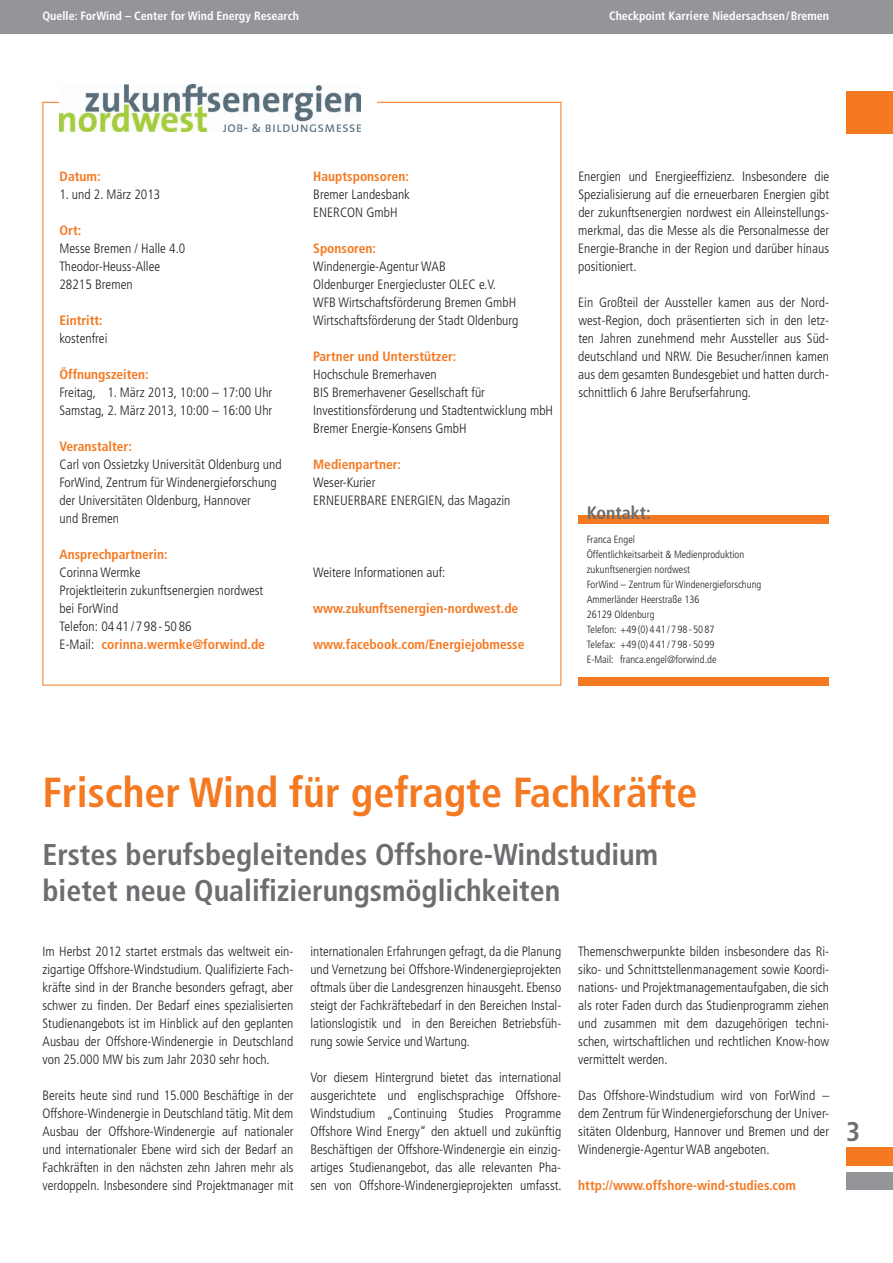
<style>
.page{position:relative;width:893px;height:1263px;background:#fff}
.page>*{position:absolute;margin:0;border:0;box-sizing:border-box;transform-origin:0 0}
.t1{font:700 condensed 42px "Frutiger";color:#f47921}
.t2{font:700 condensed 30px/36px "Frutiger";color:#6c6d70}
.t3{font:700 condensed 27px "Frutiger";color:#6c6d70}
.t4{font:700 condensed 18px "Frutiger";color:#6c6d70}
.t5{font:300 condensed 13.5px/18px "Frutiger";color:#231f20;text-align:justify}
.t6{font:700 condensed 13.5px "Frutiger";color:#f47921}
.t7{font:700 condensed 12px "Frutiger";color:#fff}
.t8{font:300 condensed 10.5px/15px "Frutiger";color:#231f20}
.s1{font-weight:700;color:#f47921}
</style>
<div class="page">
<div style="left:0;top:0;width:893px;height:33px;background:#939598"></div>
<div style="left:846px;top:1147px;width:47px;height:18px;background:#f47921"></div>
<div style="left:846px;top:1172px;width:47px;height:17px;background:#939598"></div>
<div style="left:846px;top:91px;width:47px;height:43px;background:#f47921"></div>
<img style="left:60px;top:84px;width:300px;height:48px">
<div style="left:578px;top:515px;width:251px;height:9px;background:#f47921"></div>
<div style="left:578px;top:677px;width:251px;height:8px;background:#f47921"></div>
<p class="t7" style="left:43px;top:8px;width:258px">Quelle: ForWind – Center for Wind Energy Research</p>
<p class="t7" style="left:609px;top:8px;width:222px">Checkpoint Karriere Niedersachsen/Bremen</p>
<p class="t6" style="left:60px;top:168px;width:43px">Datum:</p>
<p class="t5" style="left:60px;top:185px;width:102px">1. und 2. März 2013</p>
<p class="t6" style="left:60px;top:222px;width:23px">Ort:</p>
<p class="t5" style="left:60px;top:239px;width:127px;text-align:left">Messe Bremen / Halle 4.0<br>Theodor-Heuss-Allee<br>28215 Bremen</p>
<p class="t6" style="left:60px;top:312px;width:45px">Eintritt:</p>
<p class="t5" style="left:60px;top:329px;width:49px">kostenfrei</p>
<p class="t6" style="left:60px;top:366px;width:91px">Öffnungszeiten:</p>
<p class="t5" style="left:60px;top:383px;width:214px">Freitag, 1. März 2013, 10:00 – 17:00 Uhr<br>Samstag, 2. März 2013, 10:00 – 16:00 Uhr</p>
<p class="t6" style="left:60px;top:438px;width:74px">Veranstalter:</p>
<p class="t5" style="left:60px;top:455px;width:224px;text-align:left">Carl von Ossietzky Universität Oldenburg und ForWind, Zentrum für Windenergieforschung der Universitäten Oldenburg, Hannover<br>und Bremen</p>
<p class="t6" style="left:60px;top:546px;width:110px">Ansprechpartnerin:</p>
<p class="t5" style="left:60px;top:563px;width:207px;text-align:left">Corinna Wermke<br>Projektleiterin zukunftsenergien nordwest bei ForWind<br>Telefon: 04 41/7 98-5086<br>E-Mail: <span class="s1">corinna.wermke@forwind.de</span></p>
<p class="t6" style="left:313px;top:168px;width:97px">Hauptsponsoren:</p>
<p class="t5" style="left:313px;top:185px;width:98px">Bremer Landesbank<br>ENERCON GmbH</p>
<p class="t6" style="left:313px;top:240px;width:64px">Sponsoren:</p>
<p class="t5" style="left:313px;top:257px;width:207px;text-align:left">Windenergie-Agentur WAB<br>Oldenburger Energiecluster OLEC e.V.<br>WFB Wirtschaftsförderung Bremen GmbH Wirtschaftsförderung der Stadt Oldenburg</p>
<p class="t6" style="left:313px;top:348px;width:145px">Partner und Unterstützer:</p>
<p class="t5" style="left:313px;top:365px;width:241px;text-align:left">Hochschule Bremerhaven<br>BIS Bremerhavener Gesellschaft für Investitionsförderung und Stadtentwicklung mbH Bremer Energie-Konsens GmbH</p>
<p class="t6" style="left:313px;top:456px;width:89px">Medienpartner:</p>
<p class="t5" style="left:313px;top:473px;width:199px">Weser-Kurier<br>ERNEUERBARE ENERGIEN, das Magazin</p>
<p class="t5" style="left:313px;top:563px;width:134px">Weitere Informationen auf:</p>
<p class="t6" style="left:313px;top:600px;width:207px">www.zukunftsenergien-nordwest.de</p>
<p class="t6" style="left:313px;top:636px;width:213px">www.facebook.com/Energiejobmesse</p>
<p class="t5" style="left:578px;top:168px;width:252px">Energien und Energieeffizienz. Insbesondere die Spezialisierung auf die erneuerbaren Energien gibt der zukunftsenergien nordwest ein Alleinstellungs&shy;merkmal, das die Messe als die Personalmesse der Energie-Branche in der Region und darüber hinaus positioniert.</p>
<p class="t5" style="left:578px;top:294px;width:252px">Ein Großteil der Aussteller kamen aus der Nord&shy;west-Region, doch präsentierten sich in den letz&shy;ten Jahren zunehmend mehr Aussteller aus Süd&shy;deutschland und NRW. Die Besucher/innen kamen aus dem gesamten Bundesgebiet und hatten durch&shy;schnittlich 6 Jahre Berufserfahrung.</p>
<h3 class="t4" style="left:587px;top:502px;width:66px">Kontakt:</h3>
<p class="t8" style="left:587px;top:532px;width:176px">Franca Engel<br>Öffentlichkeitsarbeit &amp; Medienproduktion zukunftsenergien nordwest<br>ForWind – Zentrum für Windenergieforschung<br>Ammerländer Heerstraße 136<br>26129 Oldenburg<br>Telefon: +49 (0)441/798 -50 87<br>Telefax: +49 (0)441/798 -50 99<br>E-Mail: franca.engel@forwind.de</p>
<h1 class="t1" style="left:43px;top:768px;width:656px">Frischer Wind für gefragte Fachkräfte</h1>
<h2 class="t2" style="left:43px;top:837px;width:617px">Erstes berufsbegleitendes Offshore-Windstudium bietet neue Qualifizierungsmöglichkeiten</h2>
<p class="t5" style="left:310px;top:942px;width:252px">internationalen Erfahrungen gefragt, da die Planung und Vernetzung bei Offshore-Windenergieprojekten oftmals über die Landesgrenzen hinausgeht. Ebenso steigt der Fachkräftebedarf in den Bereichen Instal&shy;lationslogistik und in den Bereichen Betriebsfüh&shy;rung sowie Service und Wartung.</p>
<p class="t5" style="left:310px;top:1068px;width:253px">Vor diesem Hintergrund bietet das international ausgerichtete und englischsprachige Offshore-Windstudium „Continuing Studies Programme Offshore Wind Energy“ den aktuell und zukünftig Beschäftigen der Offshore-Windenergie ein einzig&shy;artiges Studienangebot, das alle relevanten Pha&shy;sen von Offshore-Windenergieprojekten umfasst.</p>
<p class="t5" style="left:42px;top:942px;width:252px">Im Herbst 2012 startet erstmals das weltweit ein&shy;zigartige Offshore-Windstudium. Qualifizierte Fach&shy;kräfte sind in der Branche besonders gefragt, aber schwer zu finden. Der Bedarf eines spezialisierten Studienangebots ist im Hinblick auf den geplanten Ausbau der Offshore-Windenergie in Deutschland von 25.000 MW bis zum Jahr 2030 sehr hoch.</p>
<p class="t5" style="left:43px;top:1086px;width:252px">Bereits heute sind rund 15.000 Beschäftige in der Offshore-Windenergie in Deutschland tätig. Mit dem Ausbau der Offshore-Windenergie auf nationaler und internationaler Ebene wird sich der Bedarf an Fachkräften in den nächsten zehn Jahren mehr als verdoppeln. Insbesondere sind Projektmanager mit</p>
<p class="t5" style="left:578px;top:942px;width:252px">Themenschwerpunkte bilden insbesondere das Ri&shy;siko- und Schnittstellenmanagement sowie Koordi&shy;nations- und Projektmanagementaufgaben, die sich als roter Faden durch das Studienprogramm ziehen und zusammen mit dem dazugehörigen techni&shy;schen, wirtschaftlichen und rechtlichen Know-how vermittelt werden.</p>
<p class="t5" style="left:578px;top:1086px;width:252px">Das Offshore-Windstudium wird von ForWind – dem Zentrum für Windenergieforschung der Univer&shy;sitäten Oldenburg, Hannover und Bremen und der Windenergie-Agentur WAB angeboten.</p>
<p class="t6" style="left:578px;top:1177px;width:219px">http://www.offshore-wind-studies.com</p>
<h3 class="t3" style="left:846px;top:1115px;width:16px">3</h3>
</div>
